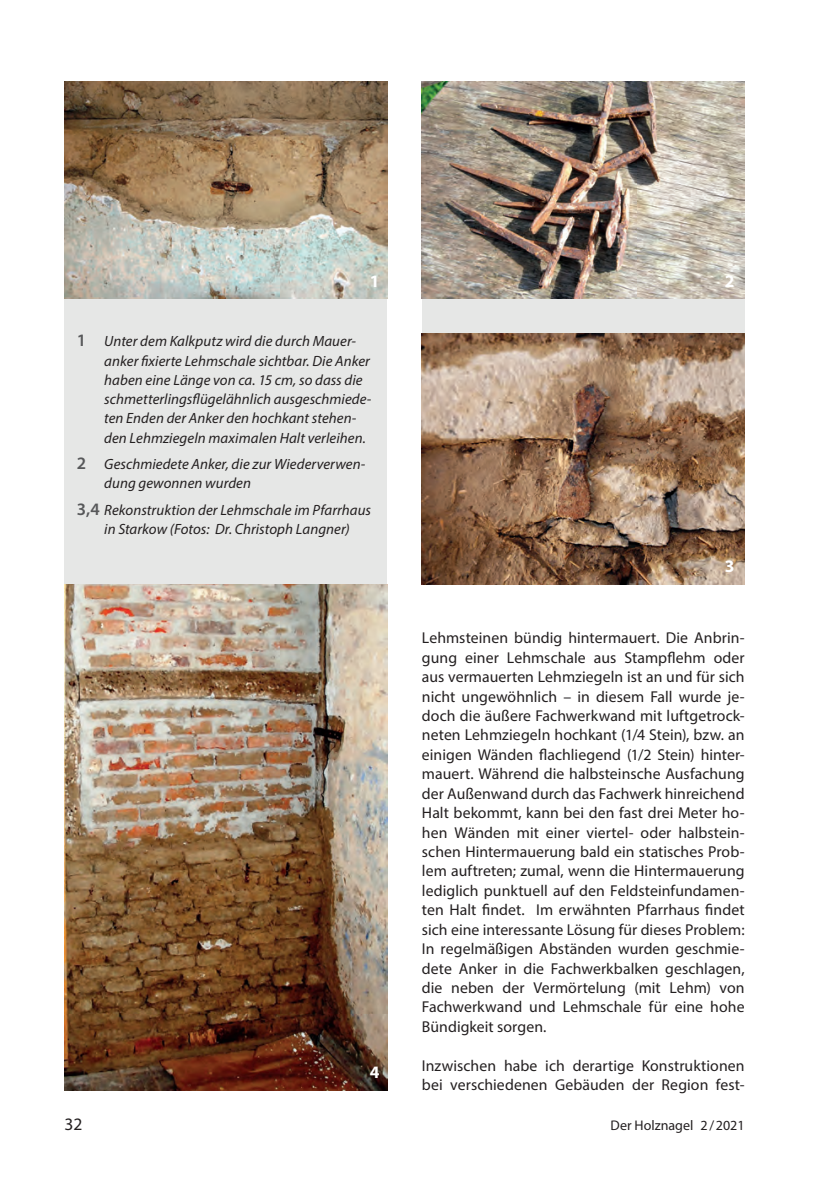
<style>
.page{position:relative;width:834px;height:1181px;background:#fff}
.page>*{position:absolute;margin:0;border:0;box-sizing:border-box;transform-origin:0 0}
.t1{font:700 17.5px "Myriad Pro";color:#fff}
.t2{font:17.5px "Myriad Pro";color:#231f20}
.t3{font:15.75px/19.4px "Myriad Pro";letter-spacing:.005em;color:#231f20;text-align:justify}
.t4{font:italic 14.88px/19.2px "Myriad Pro";letter-spacing:.005em;color:#231f20}
.t5{font:14px "Myriad Pro";color:#231f20}
.s1{font-weight:600;font-style:normal;font-size:17.5px;color:#57585a}
</style>
<div class="page">
<div style="left:422px;top:235px;width:322px;height:330px;background:#e6e7e6"></div>
<div style="left:64px;top:206px;width:323px;height:588px;background:#e6e7e6"></div>
<img style="left:64px;top:82px;width:323px;height:216px">
<img style="left:422px;top:82px;width:322px;height:216px">
<img style="left:422px;top:333px;width:322px;height:251px">
<img style="left:64px;top:584px;width:323px;height:506px">
<p class="t1" style="left:370px;top:270px;width:11px">1</p>
<p class="t4" style="left:104px;top:331px;width:269px;text-indent:-27px"><span class="s1">1</span> Unter dem Kalkputz wird die durch Mauer&shy;anker fixierte Lehmschale sichtbar. Die Anker haben eine Länge von ca. 15 cm, so dass die schmetterlingsflügelähnlich ausgeschmiede&shy;ten Enden der Anker den hochkant stehen&shy;den Lehmziegeln maximalen Halt verleihen.</p>
<p class="t4" style="left:104px;top:454px;width:263px;text-indent:-27px"><span class="s1">2</span> Geschmiedete Anker, die zur Wiederverwen&shy;dung gewonnen wurden</p>
<p class="t4" style="left:77px;top:500px;width:295px;text-align:center"><span class="s1">3,4</span> Rekonstruktion der Lehmschale im Pfarrhaus in Starkow (Fotos: Dr. Christoph Langner)</p>
<p class="t1" style="left:370px;top:1060px;width:11px">4</p>
<p class="t1" style="left:724px;top:270px;width:11px">2</p>
<p class="t1" style="left:724px;top:555px;width:11px">3</p>
<p class="t3" style="left:422px;top:628px;width:324px">Lehmsteinen bündig hintermauert. Die Anbrin&shy;gung einer Lehmschale aus Stampflehm oder aus vermauerten Lehmziegeln ist an und für sich nicht ungewöhnlich – in diesem Fall wurde je&shy;doch die äußere Fachwerkwand mit luftgetrock&shy;neten Lehmziegeln hochkant (1/4 Stein), bzw. an einigen Wänden flachliegend (1/2 Stein) hinter&shy;mauert. Während die halbsteinsche Ausfachung der Außenwand durch das Fachwerk hinreichend Halt bekommt, kann bei den fast drei Meter ho&shy;hen Wänden mit einer viertel- oder halbstein&shy;schen Hintermauerung bald ein statisches Prob&shy;lem auftreten; zumal, wenn die Hintermauerung lediglich punktuell auf den Feldsteinfundamen&shy;ten Halt findet. Im erwähnten Pfarrhaus findet sich eine interessante Lösung für dieses Problem:<br>In regelmäßigen Abständen wurden geschmie&shy;dete Anker in die Fachwerkbalken geschlagen, die neben der Vermörtelung (mit Lehm) von Fachwerkwand und Lehmschale für eine hohe Bündigkeit sorgen.</p>
<p class="t3" style="left:422px;top:1055px;width:324px">Inzwischen habe ich derartige Konstruktionen bei verschiedenen Gebäuden der Region fest-</p>
<p class="t2" style="left:64px;top:1113px;width:19px">32</p>
<p class="t5" style="left:610px;top:1116px;width:135px">Der Holznagel 2/2021</p>
</div>
